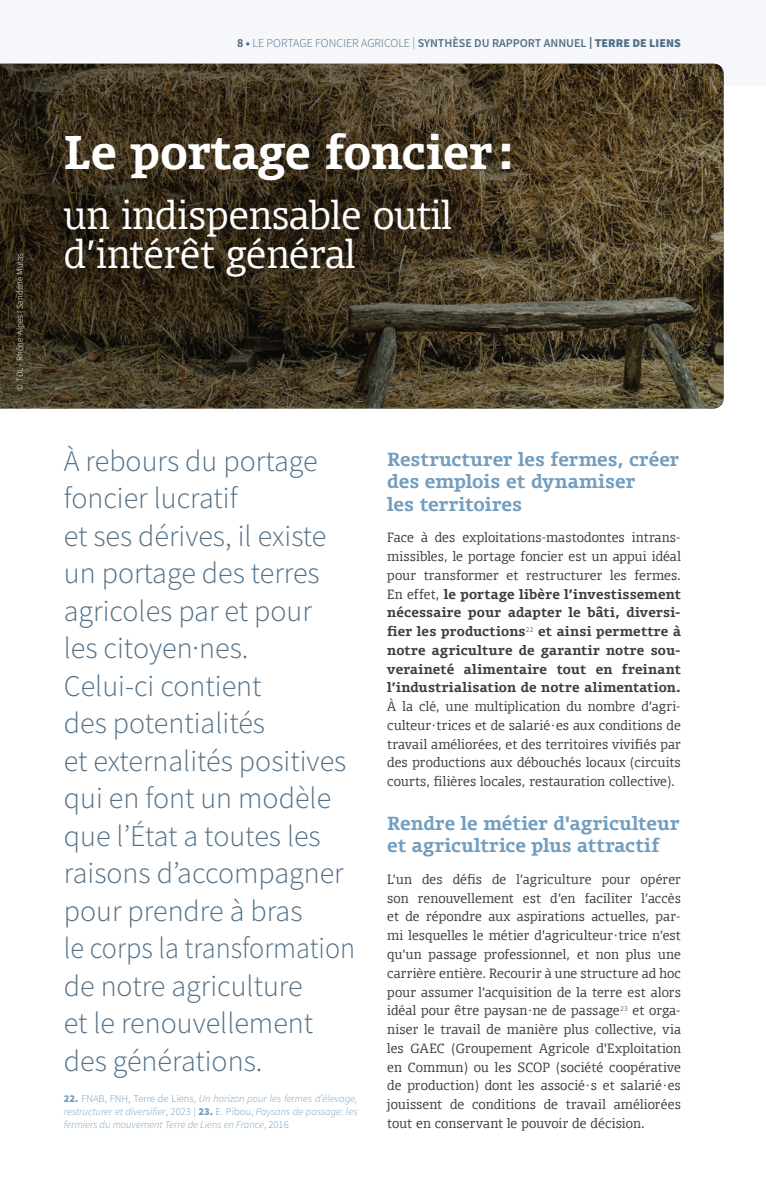
<style>
.page{position:relative;width:766px;height:1191px;background:#fff}
.page>*{position:absolute;margin:0;border:0;box-sizing:border-box;transform-origin:0 0}
.t1{font:700 45px "Olsen";color:#fff}
.t2{font:300 37.5px/39px "Olsen";color:#fff}
.t3{font:300 30px/37.5px "Source Sans Pro";color:#516f86}
.t4{font:700 18px/22.5px "Olsen";color:#729dbe}
.t5{font:300 12.75px/18.8px "Olsen";letter-spacing:.01em;color:#3c3c3b;text-align:justify}
.t6{font:700 12.75px/18.8px "Olsen";letter-spacing:.02em;color:#3c3c3b;text-align:justify}
.t7{font:300 12px "Source Sans Pro";color:#516f86}
.t8{font:italic 300 10.5px/12.6px "Source Sans Pro";color:#729dbe;text-align:justify}
.t9{font:300 9px "Source Sans Pro";color:#fff}
.s1{font-weight:700}
.s2{font-weight:600}
.s3{font-weight:900}
.s4{font-weight:900;font-style:normal}
.s5{font-style:normal}
.s6{font-weight:300}
</style>
<div class="page">
<div style="left:0;top:0;width:765px;height:85px;background:#f5f7fa"></div>
<svg style="left:0;top:64px;width:723px;height:344px;background:#423723"></svg>
<svg style="left:0;top:238px;width:42px;height:169px;background:#352d1b"></svg>
<p class="t9" style="left:14px;top:391px;width:139px;rotate:-90deg">© TDL - Rhône-Alpes | Sandrine Mulas</p>
<p class="t7" style="left:237px;top:36px;width:445px"><span class="s1">8 •</span> LE PORTAGE FONCIER AGRICOLE | <span class="s2">SYNTHÈSE DU RAPPORT ANNUEL</span> <span class="s3">| TERRE DE LIENS</span></p>
<h1 class="t1" style="left:64px;top:123px;width:451px">Le portage foncier:</h1>
<h2 class="t2" style="left:64px;top:195px;width:389px">un indispensable outil d’intérêt général</h2>
<p class="t3" style="left:64px;top:442px;width:293px">À rebours du portage foncier lucratif<br>et ses dérives, il existe un portage des terres agricoles par et pour<br>les citoyen·nes.<br>Celui-ci contient<br>des potentialités<br>et externalités positives qui en font un modèle que l’État a toutes les raisons d’accompagner pour prendre à bras<br>le corps la transformation de notre agriculture<br>et le renouvellement des générations.</p>
<p class="t8" style="left:64px;top:1092px;width:295px"><span class="s4">22.</span> <span class="s5">FNAB, FNH, Terre de Liens,</span> Un horizon pour les fermes d’élevage, restructurer et diversifier<span class="s5">, 2023 |</span> <span class="s4">23.</span> <span class="s5">E. Pibou,</span> Paysans de passage: les fermiers du mouvement Terre de Liens en France<span class="s5">, 2016</span></p>
<h3 class="t4" style="left:387px;top:447px;width:293px">Restructurer les fermes, créer des emplois et dynamiser<br>les territoires</h3>
<p class="t6" style="left:387px;top:528px;width:295px"><span class="s6">Face à des exploitations-mastodontes intrans&shy;missibles, le portage foncier est un appui idéal pour transformer et restructurer les fermes.<br>En effet,</span> le portage libère l’investissement nécessaire pour adapter le bâti, diversi&shy;fier les productions<sup>22</sup> et ainsi permettre à notre agriculture de garantir notre sou&shy;veraineté alimentaire tout en freinant l’industrialisation de notre alimentation.</p>
<p class="t5" style="left:387px;top:697px;width:295px">À la clé, une multiplication du nombre d’agri&shy;culteur·trices et de salarié·es aux conditions de travail améliorées, et des territoires vivifiés par des productions aux débouchés locaux (circuits courts, filières locales, restauration collective).</p>
<h3 class="t4" style="left:387px;top:811px;width:294px">Rendre le métier d'agriculteur et agricultrice plus attractif</h3>
<p class="t5" style="left:387px;top:869px;width:295px">L’un des défis de l’agriculture pour opérer son renouvellement est d’en faciliter l’accès et de répondre aux aspirations actuelles, par&shy;mi lesquelles le métier d'agriculteur·trice n’est qu’un passage professionnel, et non plus une carrière entière. Recourir à une structure ad hoc pour assumer l’acquisition de la terre est alors idéal pour être paysan·ne de passage<sup>23</sup> et orga&shy;niser le travail de manière plus collective, via les GAEC (Groupement Agricole d'Exploitation en Commun) ou les SCOP (société coopérative de production) dont les associé·s et salarié·es jouissent de conditions de travail améliorées tout en conservant le pouvoir de décision.</p>
</div>
